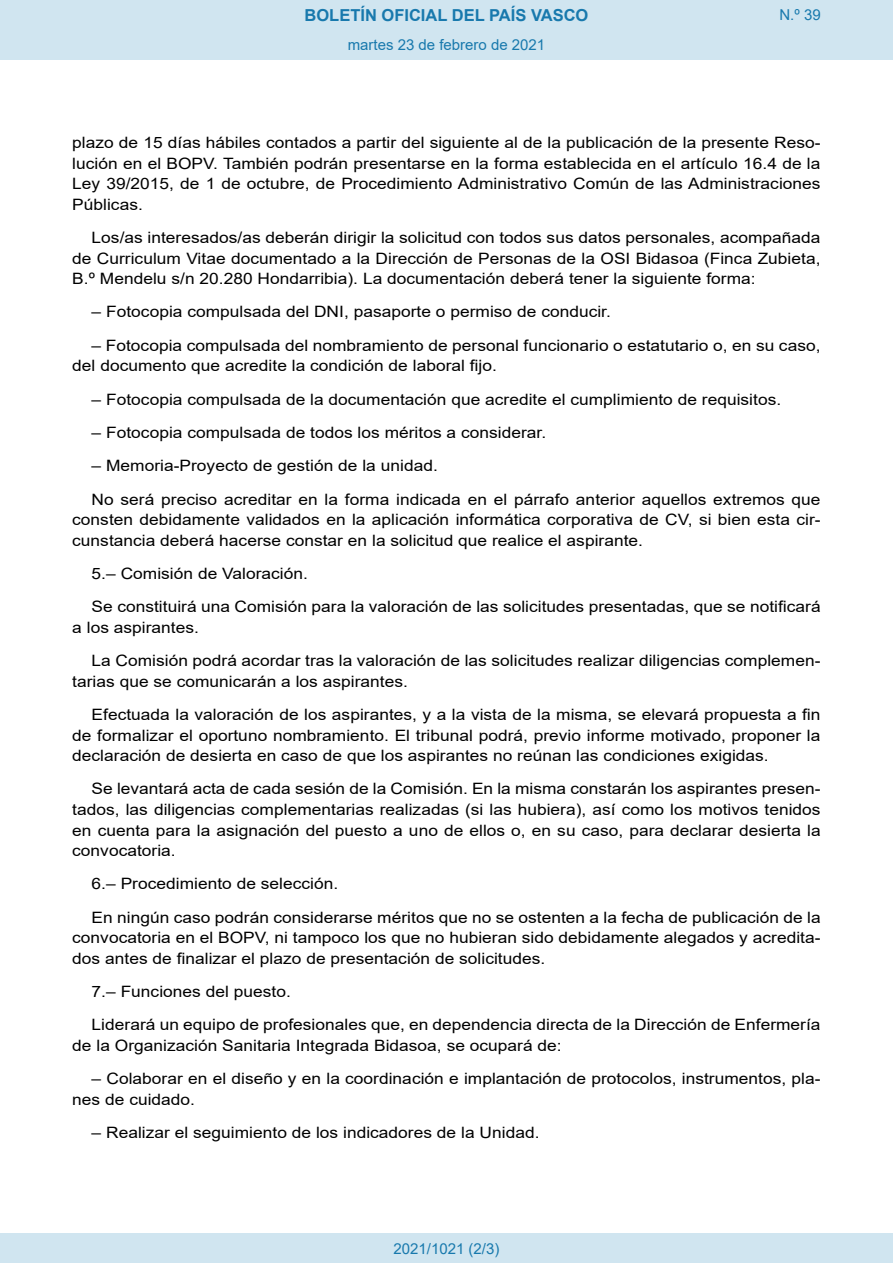
<style>
.page{position:relative;width:893px;height:1263px;background:#fff}
.page>*{position:absolute;margin:0;border:0;box-sizing:border-box;transform-origin:0 0}
.t1{font:700 16.5px "Arial";color:#1879ad}
.BOPVDetalle{font:15.6px/20.5px "Arial";color:#000;text-align:justify;scale:1.11 1}
.Paginacion_Centro{font:15px "Arial";color:#1879ad}
</style>
<div class="page">
<div style="left:0;top:0;width:893px;height:60px;background:#d0e5f0"></div>
<div style="left:0;top:1233px;width:893px;height:30px;background:#d0e5f0"></div>
<p class="t1" style="left:305px;top:3px;width:285px">BOLETÍN OFICIAL DEL PAÍS VASCO</p>
<p class="Paginacion_Centro" style="left:348px;top:35px;width:199px">martes 23 de febrero de 2021</p>
<p class="Paginacion_Centro" style="left:779px;top:5px;width:43px">N.º 39</p>
<p class="BOPVDetalle" style="left:72px;top:132px;width:676px">plazo de 15 días hábiles contados a partir del siguiente al de la publicación de la presente Reso&shy;lución en el BOPV. También podrán presentarse en la forma establecida en el artículo 16.4 de la Ley 39/2015, de 1 de octubre, de Procedimiento Administrativo Común de las Administraciones Públicas.</p>
<p class="BOPVDetalle" style="left:72px;top:227px;width:676px;text-indent:19px">Los/as interesados/as deberán dirigir la solicitud con todos sus datos personales, acompañada de Curriculum Vitae documentado a la Dirección de Personas de la OSI Bidasoa (Finca Zubieta, B.º Mendelu s/n 20.280 Hondarribia). La documentación deberá tener la siguiente forma:</p>
<p class="BOPVDetalle" style="left:92px;top:302px;width:469px">– Fotocopia compulsada del DNI, pasaporte o permiso de conducir.</p>
<p class="BOPVDetalle" style="left:72px;top:335px;width:676px;text-indent:19px">– Fotocopia compulsada del nombramiento de personal funcionario o estatutario o, en su caso, del documento que acredite la condición de laboral fijo.</p>
<p class="BOPVDetalle" style="left:92px;top:389px;width:623px">– Fotocopia compulsada de la documentación que acredite el cumplimiento de requisitos.</p>
<p class="BOPVDetalle" style="left:92px;top:422px;width:411px">– Fotocopia compulsada de todos los méritos a considerar.</p>
<p class="BOPVDetalle" style="left:92px;top:455px;width:313px">– Memoria-Proyecto de gestión de la unidad.</p>
<p class="BOPVDetalle" style="left:72px;top:489px;width:676px;text-indent:19px">No será preciso acreditar en la forma indicada en el párrafo anterior aquellos extremos que consten debidamente validados en la aplicación informática corporativa de CV, si bien esta cir&shy;cunstancia deberá hacerse constar en la solicitud que realice el aspirante.</p>
<p class="BOPVDetalle" style="left:92px;top:563px;width:196px">5.– Comisión de Valoración.</p>
<p class="BOPVDetalle" style="left:72px;top:596px;width:676px;text-indent:19px">Se constituirá una Comisión para la valoración de las solicitudes presentadas, que se notificará a los aspirantes.</p>
<p class="BOPVDetalle" style="left:72px;top:650px;width:676px;text-indent:19px">La Comisión podrá acordar tras la valoración de las solicitudes realizar diligencias complemen&shy;tarias que se comunicarán a los aspirantes.</p>
<p class="BOPVDetalle" style="left:72px;top:704px;width:676px;text-indent:19px">Efectuada la valoración de los aspirantes, y a la vista de la misma, se elevará propuesta a fin de formalizar el oportuno nombramiento. El tribunal podrá, previo informe motivado, proponer la declaración de desierta en caso de que los aspirantes no reúnan las condiciones exigidas.</p>
<p class="BOPVDetalle" style="left:72px;top:778px;width:676px;text-indent:19px">Se levantará acta de cada sesión de la Comisión. En la misma constarán los aspirantes presen&shy;tados, las diligencias complementarias realizadas (si las hubiera), así como los motivos tenidos en cuenta para la asignación del puesto a uno de ellos o, en su caso, para declarar desierta la convocatoria.</p>
<p class="BOPVDetalle" style="left:92px;top:873px;width:224px">6.– Procedimiento de selección.</p>
<p class="BOPVDetalle" style="left:72px;top:907px;width:676px;text-indent:19px">En ningún caso podrán considerarse méritos que no se ostenten a la fecha de publicación de la convocatoria en el BOPV, ni tampoco los que no hubieran sido debidamente alegados y acredita&shy;dos antes de finalizar el plazo de presentación de solicitudes.</p>
<p class="BOPVDetalle" style="left:92px;top:981px;width:181px">7.– Funciones del puesto.</p>
<p class="BOPVDetalle" style="left:72px;top:1014px;width:676px;text-indent:19px">Liderará un equipo de profesionales que, en dependencia directa de la Dirección de Enfermería de la Organización Sanitaria Integrada Bidasoa, se ocupará de:</p>
<p class="BOPVDetalle" style="left:72px;top:1068px;width:676px;text-indent:19px">– Colaborar en el diseño y en la coordinación e implantación de protocolos, instrumentos, pla&shy;nes de cuidado.</p>
<p class="BOPVDetalle" style="left:92px;top:1122px;width:405px">– Realizar el seguimiento de los indicadores de la Unidad.</p>
<p class="Paginacion_Centro" style="left:393px;top:1238px;width:107px">2021/1021 (2/3)</p>
</div>
